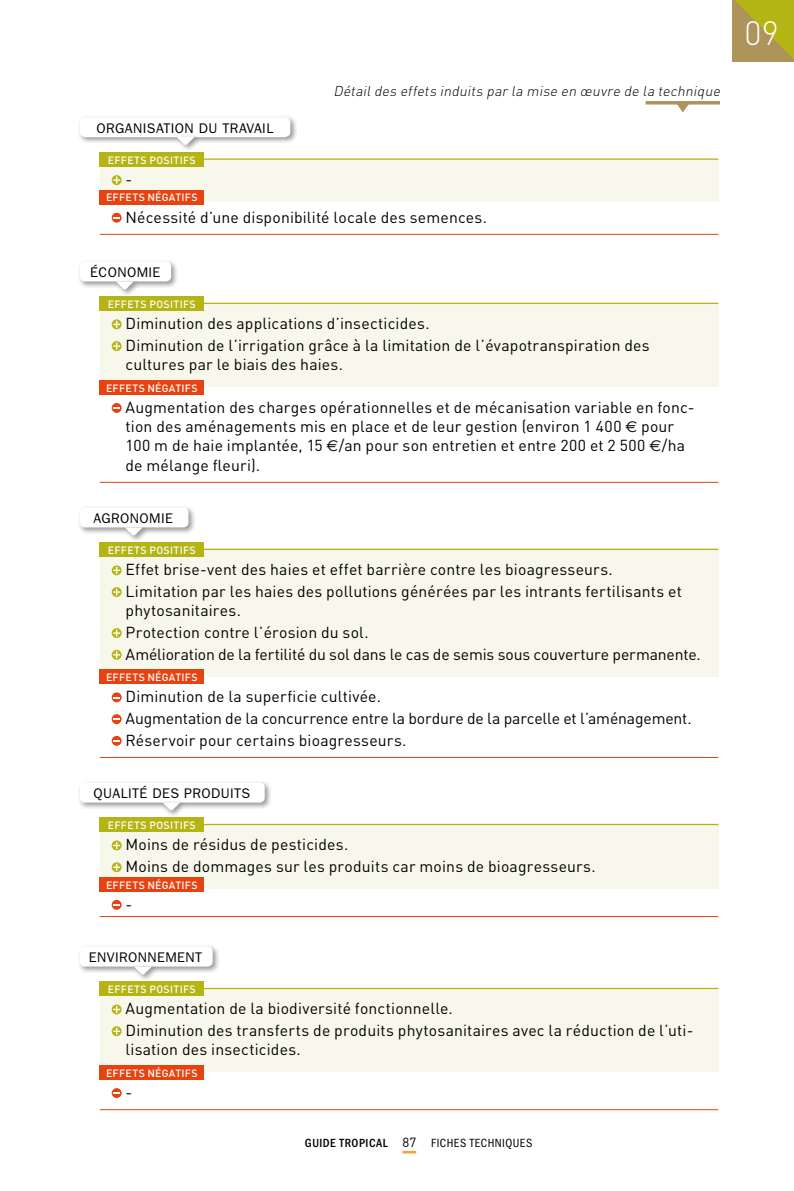
<style>
.page{position:relative;width:794px;height:1191px;background:#fff}
.page>*{position:absolute;margin:0;border:0;box-sizing:border-box;transform-origin:0 0}
.t1{font:300 33.25px "DIN";color:#fff}
.t2{font:15.75px/21.7px "DIN";letter-spacing:.01em;color:#000}
.t3{font:14px "Franklin Gothic LT";letter-spacing:.03em;color:#000}
.t4{font:italic 300 14px "DIN";color:#000}
.t5{font:condensed 12.25px "Franklin Gothic LT";letter-spacing:.04em;color:#000}
.t6{font:500 10.5px "DIN";letter-spacing:.03em;color:#fff}
.s1{font-family:"Euro Sans"}
.s2{font-weight:500}
.s3{font-family:"DIN";font-stretch:normal;font-size:13.12px}
</style>
<div class="page">
<div style="left:733px;top:0;width:61px;height:61px;background:#ae935b"></div>
<svg style="left:734px;top:0;width:60px;height:60px"></svg>
<svg style="left:677px;top:105px;width:11px;height:7px"></svg>
<svg style="left:645px;top:101px;width:75px;height:4px"></svg>
<div style="left:100px;top:159px;width:618px;height:43px;background:#f8f7ec"></div>
<hr style="left:100px;top:234px;width:618px;height:1px;background:#e74310">
<hr style="left:100px;top:158px;width:618px;height:2px;background:#b5b415">
<svg style="left:112px;top:175px;width:10px;height:10px"></svg>
<svg style="left:113px;top:177px;width:7px;height:7px"></svg>
<svg style="left:112px;top:213px;width:10px;height:10px"></svg>
<svg style="left:114px;top:217px;width:6px;height:2px"></svg>
<div style="left:100px;top:303px;width:618px;height:84px;background:#f8f7ec"></div>
<hr style="left:100px;top:303px;width:618px;height:1px;background:#b5b415">
<hr style="left:100px;top:482px;width:618px;height:1px;background:#e74310">
<svg style="left:112px;top:319px;width:10px;height:10px"></svg>
<svg style="left:113px;top:321px;width:7px;height:7px"></svg>
<svg style="left:112px;top:341px;width:10px;height:10px"></svg>
<svg style="left:113px;top:342px;width:7px;height:7px"></svg>
<svg style="left:112px;top:403px;width:10px;height:10px"></svg>
<svg style="left:114px;top:407px;width:6px;height:2px"></svg>
<div style="left:100px;top:549px;width:618px;height:127px;background:#f8f7ec"></div>
<hr style="left:100px;top:548px;width:618px;height:2px;background:#b5b415">
<hr style="left:100px;top:757px;width:618px;height:1px;background:#e74310">
<svg style="left:112px;top:565px;width:10px;height:10px"></svg>
<svg style="left:113px;top:567px;width:7px;height:7px"></svg>
<svg style="left:112px;top:587px;width:10px;height:10px"></svg>
<svg style="left:113px;top:588px;width:7px;height:7px"></svg>
<svg style="left:112px;top:628px;width:10px;height:10px"></svg>
<svg style="left:113px;top:629px;width:7px;height:7px"></svg>
<svg style="left:112px;top:650px;width:10px;height:10px"></svg>
<svg style="left:113px;top:651px;width:7px;height:7px"></svg>
<svg style="left:112px;top:692px;width:10px;height:10px"></svg>
<svg style="left:112px;top:714px;width:10px;height:10px"></svg>
<svg style="left:114px;top:718px;width:6px;height:2px"></svg>
<svg style="left:112px;top:736px;width:10px;height:10px"></svg>
<div style="left:100px;top:824px;width:618px;height:65px;background:#f8f7ec"></div>
<hr style="left:100px;top:824px;width:618px;height:1px;background:#b5b415">
<hr style="left:100px;top:916px;width:618px;height:1px;background:#e74310">
<svg style="left:112px;top:840px;width:10px;height:10px"></svg>
<svg style="left:113px;top:842px;width:7px;height:7px"></svg>
<svg style="left:112px;top:862px;width:10px;height:10px"></svg>
<svg style="left:113px;top:863px;width:7px;height:7px"></svg>
<svg style="left:112px;top:900px;width:10px;height:9px"></svg>
<div style="left:100px;top:988px;width:618px;height:84px;background:#f8f7ec"></div>
<hr style="left:100px;top:987px;width:618px;height:2px;background:#b5b415">
<hr style="left:100px;top:1109px;width:618px;height:1px;background:#e74310">
<svg style="left:112px;top:1004px;width:10px;height:10px"></svg>
<svg style="left:113px;top:1006px;width:7px;height:7px"></svg>
<svg style="left:112px;top:1026px;width:10px;height:10px"></svg>
<svg style="left:113px;top:1027px;width:7px;height:7px"></svg>
<svg style="left:112px;top:1088px;width:10px;height:10px"></svg>
<svg style="left:114px;top:1092px;width:6px;height:2px"></svg>
<div style="left:78px;top:115px;width:219px;height:28px;background:#000;opacity:.4"></div>
<div style="left:175px;top:135px;width:26px;height:17px;background:#000;opacity:.4"></div>
<svg style="left:80px;top:117px;width:210px;height:29px"></svg>
<div style="left:100px;top:152px;width:104px;height:15px;background:#b5b415"></div>
<div style="left:100px;top:190px;width:104px;height:15px;background:#e74310"></div>
<div style="left:78px;top:259px;width:100px;height:28px;background:#000;opacity:.4"></div>
<div style="left:80px;top:262px;width:91px;height:19px;background:#fff;border-radius:5px"></div>
<div style="left:114px;top:279px;width:26px;height:18px;background:#000;opacity:.4"></div>
<svg style="left:116px;top:281px;width:18px;height:9px"></svg>
<div style="left:100px;top:296px;width:104px;height:15px;background:#b5b415"></div>
<div style="left:100px;top:380px;width:104px;height:15px;background:#e74310"></div>
<div style="left:78px;top:505px;width:117px;height:28px;background:#000;opacity:.4"></div>
<div style="left:80px;top:507px;width:108px;height:20px;background:#fff;border-radius:5px"></div>
<div style="left:123px;top:525px;width:26px;height:18px;background:#000;opacity:.4"></div>
<svg style="left:125px;top:527px;width:18px;height:9px"></svg>
<div style="left:100px;top:542px;width:104px;height:15px;background:#b5b415"></div>
<div style="left:100px;top:669px;width:104px;height:15px;background:#e74310"></div>
<div style="left:78px;top:780px;width:194px;height:28px;background:#000;opacity:.4"></div>
<div style="left:80px;top:782px;width:185px;height:20px;background:#fff;border-radius:5px"></div>
<div style="left:160px;top:800px;width:27px;height:17px;background:#000;opacity:.4"></div>
<svg style="left:162px;top:802px;width:18px;height:9px"></svg>
<div style="left:100px;top:817px;width:104px;height:15px;background:#b5b415"></div>
<div style="left:100px;top:877px;width:104px;height:14px;background:#e74310"></div>
<div style="left:78px;top:944px;width:142px;height:28px;background:#000;opacity:.4"></div>
<div style="left:80px;top:946px;width:133px;height:20px;background:#fff;border-radius:5px"></div>
<div style="left:132px;top:964px;width:26px;height:17px;background:#000;opacity:.4"></div>
<svg style="left:134px;top:966px;width:18px;height:9px"></svg>
<div style="left:100px;top:981px;width:104px;height:15px;background:#b5b415"></div>
<div style="left:100px;top:1065px;width:104px;height:15px;background:#e74310"></div>
<hr style="left:402px;top:1150px;width:14px;height:3px;background:#f6a13b">
<p class="t4" style="left:333px;top:82px;width:391px">Détaildes effets induits par la mise en œuvre de la technique</p>
<p class="t3" style="left:96px;top:120px;width:178px">ORGANISATION DU TRAVAIL</p>
<p class="t6" style="left:108px;top:153px;width:89px">EFFETS POSITIFS</p>
<p class="t6" style="left:106px;top:191px;width:93px">EFFETS NÉGATIFS</p>
<p class="t2" style="left:126px;top:168px;width:8px">-</p>
<p class="t2" style="left:126px;top:206px;width:363px">Nécessité d’une disponibilité locale des semences.</p>
<p class="t3" style="left:90px;top:264px;width:72px">ÉCONOMIE</p>
<p class="t6" style="left:108px;top:298px;width:89px">EFFETS POSITIFS</p>
<p class="t2" style="left:126px;top:312px;width:525px">Diminution des applications d’insecticides.<br>Diminution de l’irrigation grâce à la limitation de l’évapotranspiration des</p>
<p class="t2" style="left:126px;top:353px;width:219px">cultures par le biais des haies.</p>
<p class="t2" style="left:126px;top:397px;width:570px;line-height:19.2px">Augmentation des charges opérationnelles et de mécanisation variable en fonc&shy;tion des aménagements mis en place et de leur gestion (environ 1 400 <span class="s1">€</span> pour 100 m de haie implantée, 15 <span class="s1">€</span>/an pour son entretien et entre 200 et 2 500 <span class="s1">€</span>/ha de mélange fleuri).</p>
<p class="t6" style="left:106px;top:381px;width:93px">EFFETS NÉGATIFS</p>
<p class="t3" style="left:94px;top:510px;width:81px">AGRONOMIE</p>
<p class="t6" style="left:108px;top:543px;width:89px">EFFETS POSITIFS</p>
<p class="t2" style="left:126px;top:558px;width:558px">Effet brise-vent des haies et effet barrière contre les bioagresseurs.<br>Limitation par les haies des pollutions générées par les intrants fertilisants et</p>
<p class="t2" style="left:126px;top:599px;width:576px">phytosanitaires.<br>Protection contre l’érosion du sol.<br>Amélioration de la fertilité du sol dans le cas de semis sous couverture permanente.</p>
<p class="t2" style="left:126px;top:685px;width:567px">Diminution de la superficie cultivée.<br>Augmentation de la concurrence entre la bordure de la parcelle et l’aménagement.<br>Réservoir pour certains bioagresseurs.</p>
<p class="t6" style="left:106px;top:670px;width:93px">EFFETS NÉGATIFS</p>
<p class="t3" style="left:93px;top:785px;width:158px">QUALITÉ DES PRODUITS</p>
<p class="t6" style="left:108px;top:818px;width:89px">EFFETS POSITIFS</p>
<p class="t2" style="left:126px;top:833px;width:471px">Moins de résidus de pesticides.<br>Moins de dommages sur les produits car moins de bioagresseurs.</p>
<p class="t2" style="left:126px;top:893px;width:8px">-</p>
<p class="t6" style="left:106px;top:878px;width:93px">EFFETS NÉGATIFS</p>
<p class="t3" style="left:89px;top:949px;width:115px">ENVIRONNEMENT</p>
<p class="t6" style="left:108px;top:982px;width:89px">EFFETS POSITIFS</p>
<p class="t2" style="left:126px;top:997px;width:569px">Augmentation de la biodiversité fonctionnelle.<br>Diminution des transferts de produits phytosanitaires avec la réduction de l’uti-</p>
<p class="t2" style="left:126px;top:1038px;width:177px">lisation des insecticides.</p>
<p class="t2" style="left:126px;top:1081px;width:8px">-</p>
<p class="t6" style="left:106px;top:1066px;width:93px">EFFETS NÉGATIFS</p>
<p class="t5" style="left:305px;top:1135px;width:229px"><span class="s2">GUIDE TROPICAL</span> <span class="s3">87</span> FICHES TECHNIQUES</p>
<h1 class="t1" style="left:744px;top:12px;width:36px">09</h1>
</div>
